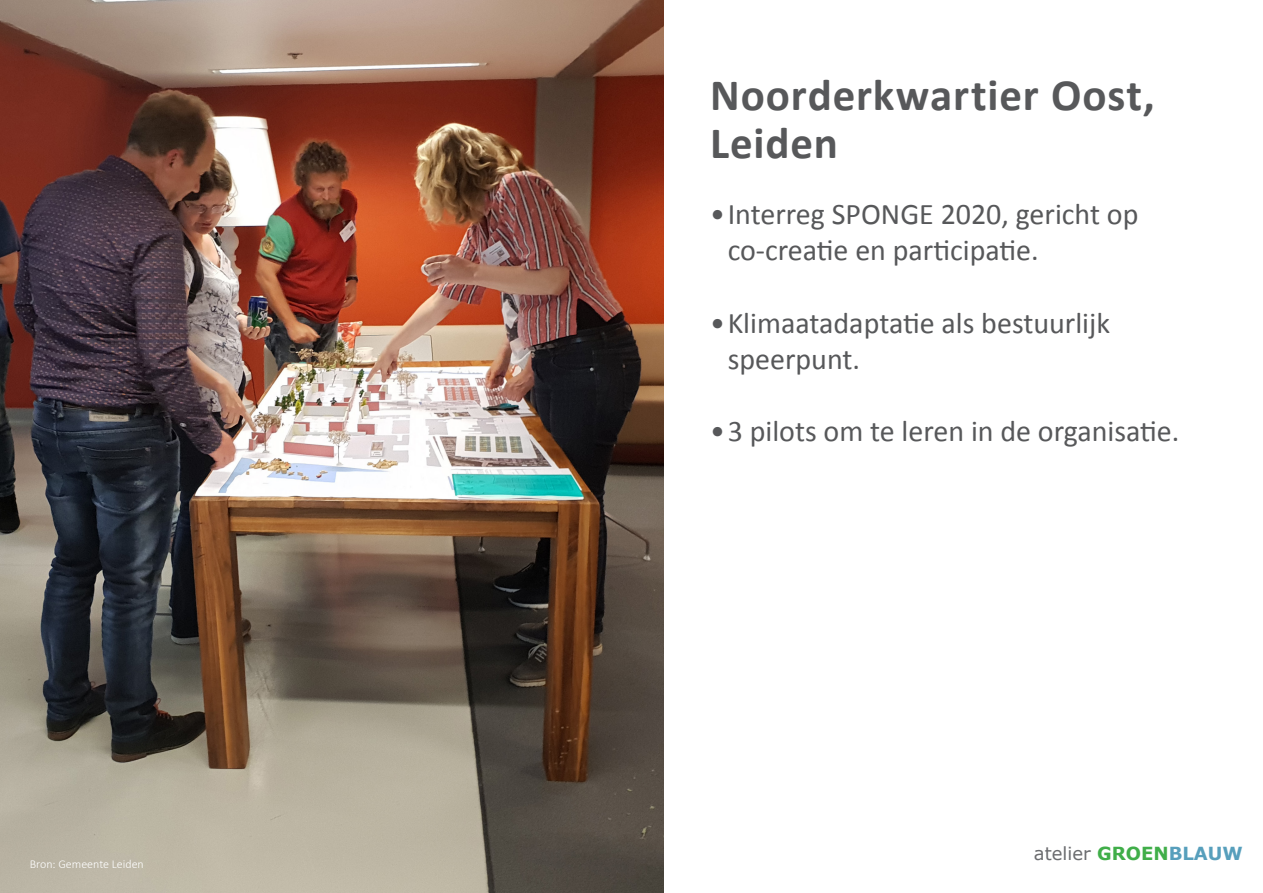
<style>
.page{position:relative;width:1263px;height:893px;background:#fff}
.page>*{position:absolute;margin:0;border:0;box-sizing:border-box;transform-origin:0 0}
.t1{font:700 45px/48px "Calibri";letter-spacing:.02em;color:#57585a}
.t2{font:30px/36px "Calibri";color:#57585a}
.t3{font:18px "Verdana";color:#6c6d70}
.fotobijschrift{font:300 12px "Calibri";color:#fff}
.s1{font-weight:700;color:#40ae49}
.s2{font-weight:700;color:#579fbc}
</style>
<div class="page">
<img style="left:0;top:0;width:663px;height:893px">
<p class="fotobijschrift" style="left:30px;top:857px;width:116px">Bron: Gemeente Leiden</p>
<p class="t1" style="left:710px;top:70px;width:446px">Noorderkwartier Oost,<br>Leiden</p>
<p class="t2" style="left:728px;top:196px;width:412px;text-indent:-18px">•Interreg SPONGE 2020, gericht op co-creatie en participatie.</p>
<p class="t2" style="left:728px;top:304px;width:384px;text-indent:-18px">•Klimaatadaptatie als bestuurlijk speerpunt.</p>
<p class="t2" style="left:710px;top:412px;width:471px">•3 pilots om te leren in de organisatie.</p>
<p class="t3" style="left:1034px;top:842px;width:210px">atelier <span class="s1">GROEN</span><span class="s2">BLAUW</span></p>
</div>
